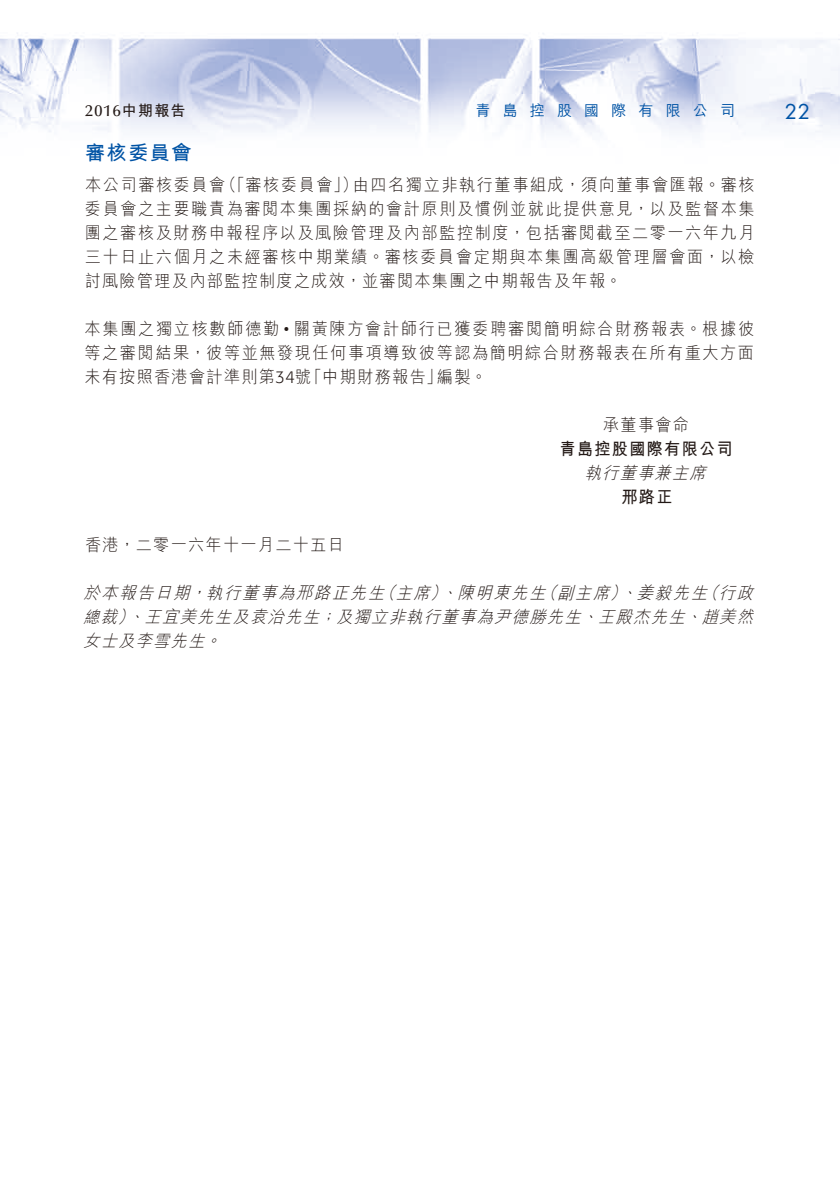
<style>
.page{position:relative;width:840px;height:1191px;background:#fff}
.page>*{position:absolute;margin:0;border:0;box-sizing:border-box;transform-origin:0 0}
.t1{font:700 20px "M Hei HK";letter-spacing:.08em;color:#0053a5}
.t2{font:20px "Futura Std";color:#0053a5}
.t3{font:300 17px/24px "M Hei HK";letter-spacing:.095em;color:#231916;scale:.95 1}
.t4{font:italic 300 17px "M Hei HK";color:#231916;scale:.95 1}
.t5{font:700 17px "M Hei HK";letter-spacing:.08em;color:#231916;scale:.95 1}
.t6{font:500 16px "Optima LT Std";color:#231916}
.t7{font:500 15px "M Hei HK";letter-spacing:.81em;color:#0053a5}
.s1{font-family:"M Hei HK";font-weight:700;font-size:15px}
.s2{font-family:"Formata"}
</style>
<div class="page">
<img style="left:0;top:33px;width:839px;height:101px">
<p class="t6" style="left:85px;top:102px;width:102px">2016<span class="s1">中期報告</span></p>
<p class="t1" style="left:85px;top:138px;width:108px">審核委員會</p>
<p class="t7" style="left:475px;top:100px;width:261px">青島控股國際有限公司</p>
<p class="t3" style="left:220px;top:172px;width:146px">（「審核委員會」）</p>
<p class="t3" style="left:85px;top:172px;width:706px">本公司審核委員會<br>委員會之主要職責為審閱本集團採納的會計原則及慣例並就此提供意見，以及監督本集團之審核及財務申報程序以及風險管理及內部監控制度，包括審閱截至二零一六年九月三十日止六個月之未經審核中期業績。審核委員會定期與本集團高級管理層會面，以檢討風險管理及內部監控制度之成效，並審閱本集團之中期報告及年報。</p>
<p class="t3" style="left:85px;top:316px;width:706px">本集團之獨立核數師德勤 <span class="s2">•</span> 關黃陳方會計師行已獲委聘審閱簡明綜合財務報表。根據彼</p>
<p class="t3" style="left:84px;top:340px;width:706px">等之審閱結果，彼等並無發現任何事項導致彼等認為簡明綜合財務報表在所有重大方面</p>
<p class="t3" style="left:436px;top:364px;width:54px">編製。</p>
<p class="t3" style="left:352px;top:172px;width:424px">由四名獨立非執行董事組成，須向董事會匯報。審核</p>
<p class="t3" style="left:84px;top:364px;width:240px">未有按照香港會計準則第<span class="s2">34</span>號</p>
<p class="t3" style="left:305px;top:364px;width:145px">「中期財務報告」</p>
<p class="t3" style="left:85px;top:532px;width:274px">香港，二零一六年十一月二十五日</p>
<p class="t3" style="left:603px;top:412px;width:92px">承董事會命</p>
<p class="t5" style="left:559px;top:436px;width:184px">青島控股國際有限公司</p>
<p class="t4" style="left:584px;top:461px;width:135px">執行董事兼主席</p>
<p class="t5" style="left:621px;top:484px;width:55px">邢路正</p>
<p class="t4" style="left:636px;top:581px;width:130px">姜毅先生行政</p>
<p class="t4" style="left:379px;top:581px;width:25px">（</p>
<p class="t4" style="left:430px;top:581px;width:36px">）、</p>
<p class="t4" style="left:540px;top:581px;width:25px">（</p>
<p class="t4" style="left:609px;top:581px;width:36px">）、</p>
<p class="t4" style="left:701px;top:581px;width:25px">（</p>
<p class="t4" style="left:457px;top:581px;width:167px">陳明東先生副主席</p>
<p class="t4" style="left:83px;top:581px;width:119px">於本報告日期</p>
<p class="t4" style="left:206px;top:581px;width:243px">執行董事為邢路正先生主席</p>
<p class="t4" style="left:189px;top:581px;width:25px">，</p>
<p class="t4" style="left:144px;top:605px;width:191px">王宜美先生及袁治先生</p>
<p class="t4" style="left:701px;top:605px;width:62px">趙美然</p>
<p class="t4" style="left:117px;top:605px;width:36px">）、</p>
<p class="t4" style="left:83px;top:605px;width:43px">總裁</p>
<p class="t4" style="left:336px;top:605px;width:265px">及獨立非執行董事為尹德勝先生</p>
<p class="t4" style="left:598px;top:605px;width:99px">王殿杰先生</p>
<p class="t4" style="left:319px;top:605px;width:25px">；</p>
<p class="t4" style="left:581px;top:605px;width:25px">、</p>
<p class="t4" style="left:684px;top:605px;width:25px">、</p>
<p class="t4" style="left:83px;top:629px;width:135px">女士及李雪先生</p>
<p class="t4" style="left:204px;top:629px;width:25px">。</p>
<p class="t2" style="left:784px;top:99px;width:27px">22</p>
</div>
